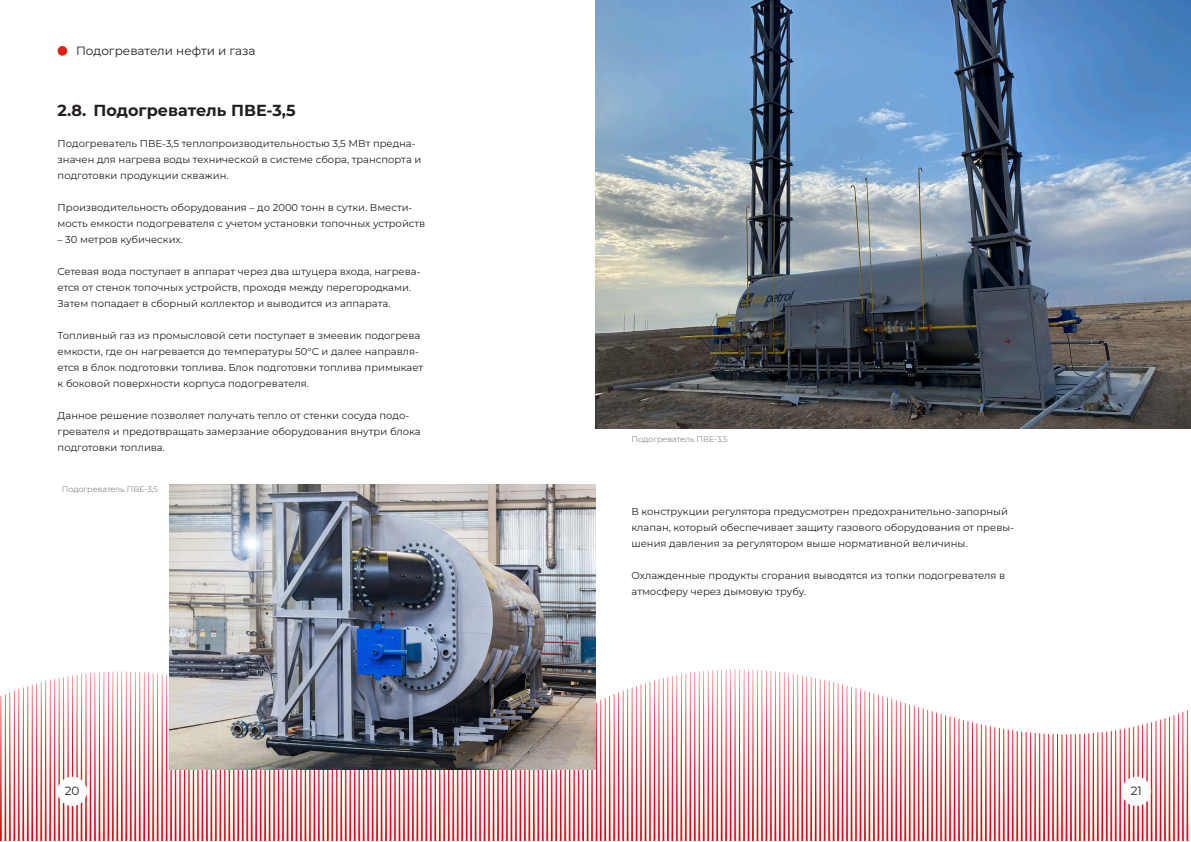
<style>
.page{position:relative;width:1191px;height:842px;background:#fff}
.page>*{position:absolute;margin:0;border:0;box-sizing:border-box;transform-origin:0 0}
.t1{font:700 16px "Montserrat";color:#231f20}
.Абзац_10_16{font:12px "Montserrat";color:#231f20}
.t2{font:10px/16px "Montserrat";color:#231f20}
.t3{font:300 8px "Montserrat";color:#6b6360}
</style>
<div class="page">
<img style="left:0;top:46px;width:1190px;height:795px">
<img style="left:170px;top:484px;width:425px;height:285px">
<img style="left:595px;top:0;width:596px;height:428px">
<p class="Абзац_10_16" style="left:76px;top:43px;width:181px">Подогреватели нефти и газа</p>
<p class="t1" style="left:58px;top:100px;width:239px">2.8. Подогреватель ПВЕ-3,5</p>
<p class="t2" style="left:58px;top:135px;width:365px">Подогреватель ПВЕ-3,5 теплопроизводительностью 3,5 МВт предна&shy;значен для нагрева воды технической в системе сбора, транспорта и подготовки продукции скважин.</p>
<p class="t2" style="left:58px;top:199px;width:369px">Производительность оборудования – до 2000 тонн в сутки. Вмести&shy;мость емкости подогревателя с учетом установки топочных устройств</p>
<p class="t2" style="left:58px;top:231px;width:127px">– 30 метров кубических.</p>
<p class="t2" style="left:58px;top:263px;width:364px">Сетевая вода поступает в аппарат через два штуцера входа, нагрева&shy;ется от стенок топочных устройств, проходя между перегородками.<br>Затем попадает в сборный коллектор и выводится из аппарата.</p>
<p class="t2" style="left:58px;top:327px;width:367px">Топливный газ из промысловой сети поступает в змеевик подогрева емкости, где он нагревается до температуры 50°С и далее направля&shy;ется в блок подготовки топлива. Блок подготовки топлива примыкает к боковой поверхности корпуса подогревателя.</p>
<p class="t2" style="left:58px;top:407px;width:365px">Данное решение позволяет получать тепло от стенки сосуда подо&shy;гревателя и предотвращать замерзание оборудования внутри блока подготовки топлива.</p>
<p class="t3" style="left:62px;top:484px;width:98px">Подогреватель ПВЕ-3,5</p>
<p class="t3" style="left:631px;top:434px;width:98px">Подогреватель ПВЕ-3,5</p>
<p class="t2" style="left:631px;top:503px;width:384px">В конструкции регулятора предусмотрен предохранительно-запорный клапан, который обеспечивает защиту газового оборудования от превы&shy;шения давления за регулятором выше нормативной величины.</p>
<p class="t2" style="left:631px;top:567px;width:375px">Охлажденные продукты сгорания выводятся из топки подогревателя в атмосферу через дымовую трубу.</p>
<p class="Абзац_10_16" style="left:65px;top:783px;width:16px">20</p>
<p class="Абзац_10_16" style="left:1130px;top:783px;width:13px">21</p>
</div>
